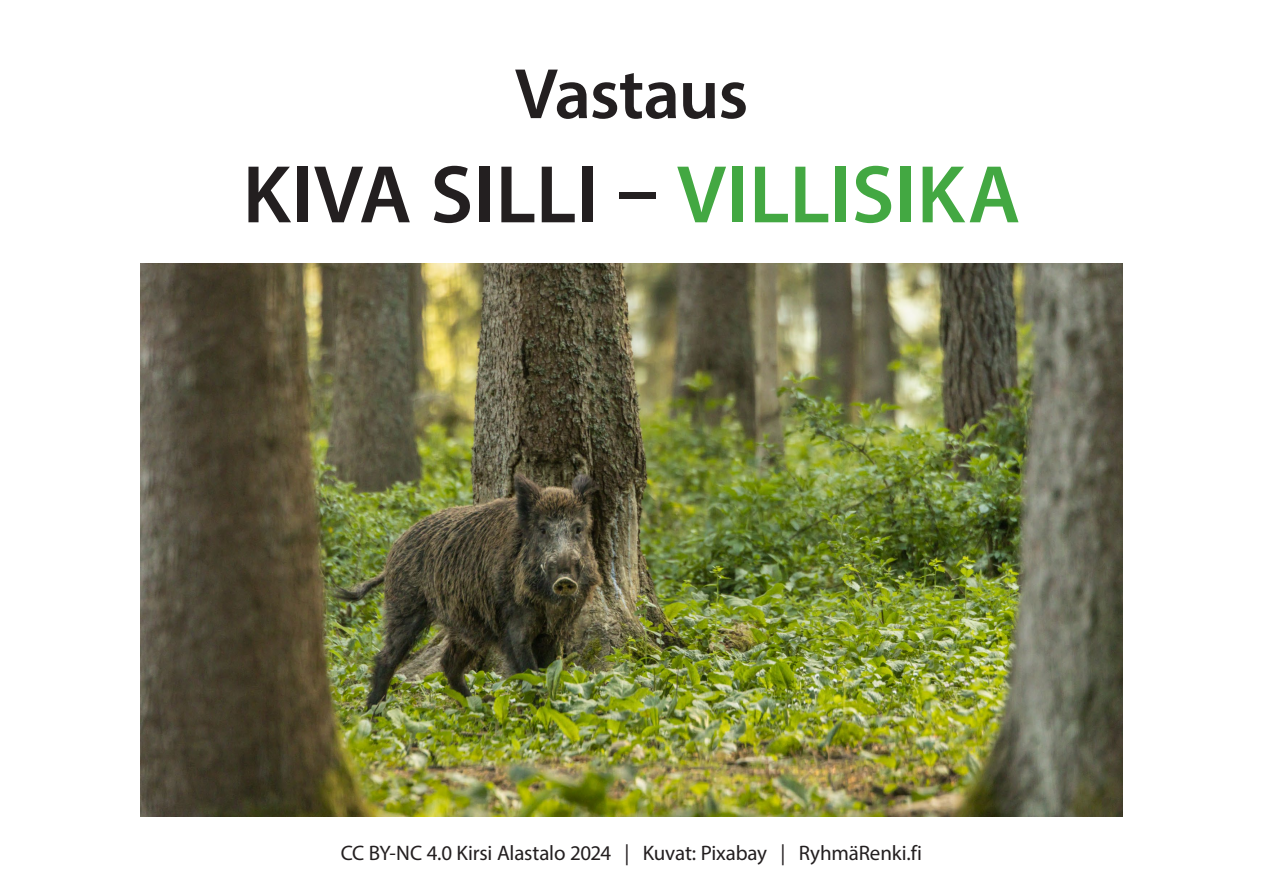
<style>
.page{position:relative;width:1263px;height:893px;background:#fff}
.page>*{position:absolute;margin:0;border:0;box-sizing:border-box;transform-origin:0 0}
.anagrammi{font:600 82.5px "Myriad Pro";color:#231f20}
.kysymys-iso{font:600 72px "Myriad Pro";letter-spacing:-.02em;color:#231f20}
.t1{font:21px "Myriad Pro";letter-spacing:-.01em;color:#231f20}
.s1{color:#43a842}
</style>
<div class="page">
<img style="left:140px;top:264px;width:983px;height:552px">
<p class="kysymys-iso" style="left:515px;top:48px;width:235px">Vastaus</p>
<p class="anagrammi" style="left:243px;top:142px;width:779px">KIVA SILLI – <span class="s1">VILLISIKA</span></p>
<p class="t1" style="left:341px;top:840px;width:583px">CC BY-NC 4.0 Kirsi Alastalo 2024 | Kuvat: Pixabay | RyhmäRenki.fi</p>
</div>
